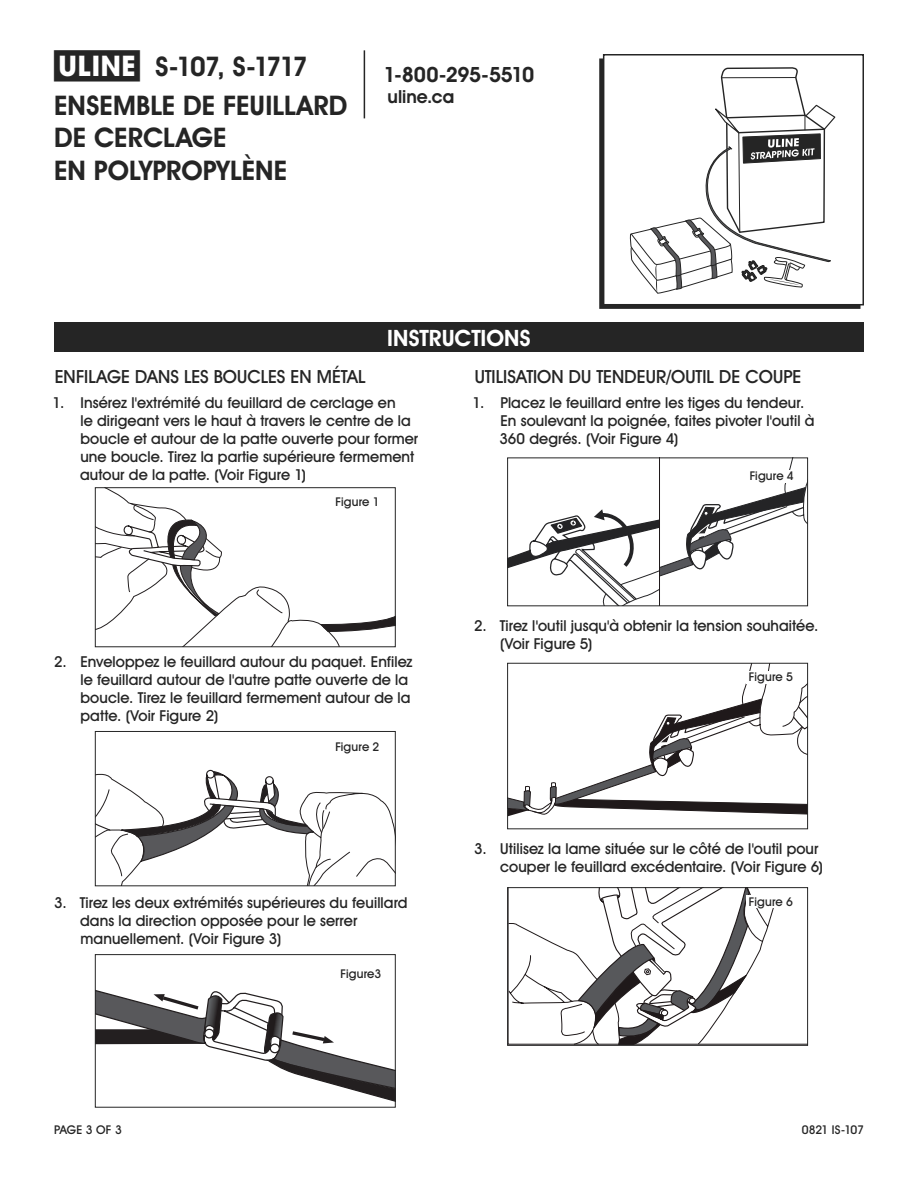
<style>
.page{position:relative;width:918px;height:1188px;background:#fff}
.page>*{position:absolute;margin:0;border:0;box-sizing:border-box;transform-origin:0 0}
.t1{font:700 28.5px "Uline Two Knine";color:#252525}
.t2{font:700 27px/38.7px "Uline Two Knine";letter-spacing:.005em;color:#252525}
.t3{font:700 22.5px "Uline Two Knine";color:#fff}
.t4{font:700 21px "Uline Two Knine";letter-spacing:-.02em;color:#252525}
.t5{font:18px "Uline Two Knine";color:#252525}
.t6{font:700 18px "Uline Two Knine";color:#252525}
.t7{font:15px/18px "Uline Two Knine";letter-spacing:.005em;color:#252525}
.t8{font:12px "Uline Two Knine";letter-spacing:.01em;color:#252525}
.t9{font:12px "Uline Two Knine";letter-spacing:-.025em;color:#252525}
.s1{font-weight:700}
</style>
<div class="page">
<hr style="left:364px;top:50px;width:1px;height:68px;background:#252525">
<div style="left:599px;top:58px;width:261px;height:251px;border:2px solid #252525"></div>
<div style="left:604px;top:55px;width:259px;height:250px;background:#fff"></div>
<div style="left:603px;top:54px;width:261px;height:251px;border:2px solid #252525"></div>
<svg style="left:97px;top:990px;width:297px;height:112px"></svg>
<div style="left:270px;top:1044px;width:9px;height:9px;background:#fff;border-radius:50%"></div>
<div style="left:270px;top:1044px;width:10px;height:9px;border:1px solid #231f20;border-radius:50%"></div>
<div style="left:205px;top:1029px;width:9px;height:9px;background:#fff;border-radius:50%"></div>
<div style="left:204px;top:1029px;width:10px;height:9px;border:1px solid #231f20;border-radius:50%"></div>
<div style="left:95px;top:954px;width:301px;height:154px;border:1px solid #252525"></div>
<svg style="left:509px;top:460px;width:297px;height:144px"></svg>
<hr style="left:659px;top:458px;width:1px;height:148px;background:#1f191a">
<div style="left:507px;top:458px;width:301px;height:148px;border:1px solid #252525"></div>
<div style="left:746px;top:470px;width:52px;height:13px;background:#fff"></div>
<svg style="left:97px;top:770px;width:297px;height:114px"></svg>
<div style="left:95px;top:731px;width:301px;height:155px;border:1px solid #252525"></div>
<svg style="left:97px;top:489px;width:297px;height:156px"></svg>
<div style="left:95px;top:487px;width:301px;height:160px;border:1px solid #252525"></div>
<svg style="left:630px;top:67px;width:206px;height:227px"></svg>
<svg style="left:509px;top:665px;width:297px;height:151px"></svg>
<div style="left:507px;top:663px;width:301px;height:166px;border:1px solid #252525"></div>
<div style="left:746px;top:671px;width:52px;height:13px;background:#fff"></div>
<svg style="left:509px;top:889px;width:297px;height:155px"></svg>
<div style="left:507px;top:887px;width:301px;height:159px;border:1px solid #252525"></div>
<div style="left:746px;top:895px;width:52px;height:13px;background:#fff"></div>
<div style="left:54px;top:322px;width:810px;height:30px;background:#252525"></div>
<h1 class="t1" style="left:54px;top:49px;width:87px">π</h1>
<h2 class="t2" style="left:54px;top:47px;width:295px;text-indent:102px">S-107, S-1717<br>ENSEMBLE DE FEUILLARD</h2>
<h2 class="t2" style="left:54px;top:121px;width:235px;line-height:32.4px">DE CERCLAGE<br>EN POLYPROPYLÈNE</h2>
<h3 class="t4" style="left:383px;top:62px;width:152px">1-800-295-5510</h3>
<p class="t6" style="left:387px;top:86px;width:68px">uline.ca</p>
<h3 class="t3" style="left:387px;top:324px;width:145px">INSTRUCTIONS</h3>
<p class="t5" style="left:55px;top:366px;width:313px">ENFILAGE DANS LES BOUCLES EN MÉTAL</p>
<p class="t7" style="left:80px;top:394px;width:340px;text-indent:-27px">1. Insérez l'extrémité du feuillard de cerclage en<br>le dirigeant vers le haut à travers le centre de la boucle et autour de la patte ouverte pour former une boucle. Tirez la partie supérieure fermement autour de la patte. (Voir Figure 1)</p>
<p class="t8" style="left:336px;top:494px;width:46px">Figure 1</p>
<p class="t7" style="left:81px;top:652px;width:334px;text-indent:-26px">2. Enveloppez le feuillard autour du paquet. Enfilez le feuillard autour de l'autre patte ouverte de la boucle. Tirez le feuillard fermement autour de la patte. (Voir Figure 2)</p>
<p class="t8" style="left:335px;top:739px;width:45px">Figure 2</p>
<p class="t7" style="left:80px;top:893px;width:329px;text-indent:-26px">3. Tirez les deux extrémités supérieures du feuillard dans la direction opposée pour le serrer manuellement. (Voir Figure 3)</p>
<p class="t8" style="left:341px;top:967px;width:42px">Figure3</p>
<p class="t5" style="left:475px;top:366px;width:328px">UTILISATION DU TENDEUR/OUTIL DE COUPE</p>
<p class="t7" style="left:500px;top:394px;width:316px;text-indent:-27px">1. Placez le feuillard entre les tiges du tendeur.<br>En soulevant la poignée, faites pivoter l'outil à<br>360 degrés. (Voir Figure 4)</p>
<p class="t8" style="left:750px;top:469px;width:45px">Figure 4</p>
<p class="t7" style="left:500px;top:616px;width:320px;text-indent:-26px">2. Tirez l<span class="s1">'</span>outil jusqu'à obtenir la tension souhaitée. (Voir Figure 5)</p>
<p class="t8" style="left:749px;top:670px;width:46px">Figure 5</p>
<p class="t7" style="left:500px;top:839px;width:325px;text-indent:-26px">3. Utilisez la lame située sur le côté de l'outil pour couper le feuillard excédentaire. (Voir Figure 6)</p>
<p class="t8" style="left:749px;top:894px;width:46px">Figure 6</p>
<p class="t8" style="left:54px;top:1122px;width:69px">PAGE 3 OF 3</p>
<p class="t9" style="left:802px;top:1122px;width:64px">0821 IS-107</p>
</div>
